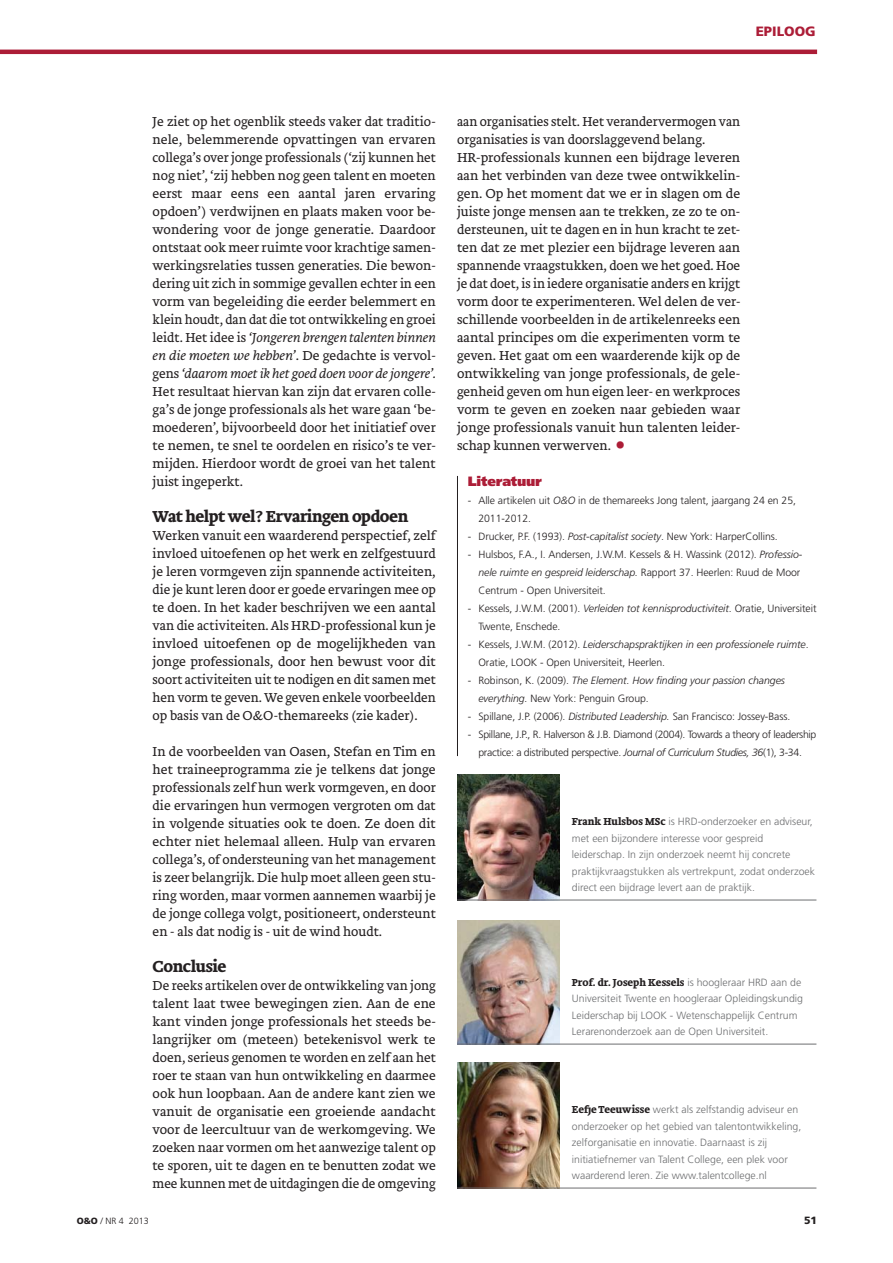
<style>
.page{position:relative;width:893px;height:1263px;background:#fff}
.page>*{position:absolute;margin:0;border:0;box-sizing:border-box;transform-origin:0 0}
.t1{font:31.5px "Brioni Text Std";color:#ac1d37}
.t2{font:700 16.5px "Brioni Text Std";letter-spacing:-.025em;color:#231f20}
.t3{font:300 13.5px/18px "Brioni Text Std";color:#231f20;text-align:justify}
.t4{font:900 13.5px "Frutiger LT Std";letter-spacing:-.01em;color:#ac1d37}
.t5{font:900 13.5px "Frutiger LT Std";color:#ac1d37}
.t6{font:300 10.5px/18px "Frutiger LT Std";letter-spacing:-.005em;color:#231f20}
.t7{font:300 10.5px/16.5px "Frutiger LT Std";color:#6d6e70}
.t8{font:300 10.5px/18px "Frutiger LT Std";letter-spacing:-.025em;color:#231f20;text-align:center}
.t9{font:italic 300 10.5px/18px "Frutiger LT Std";letter-spacing:-.005em;color:#231f20}
.t10{font:700 10.5px "Brioni Text Std";color:#231f20}
.t11{font:900 10.5px "Frutiger LT Std";color:#231f20}
.t12{font:300 9px "Frutiger LT Std";color:#231f20}
.s1{font-style:italic}
.s2{font-style:normal}
.s3{font-family:"Brioni Text Std";font-weight:700;color:#231f20}
.s4{font-family:"Frutiger LT Std";font-weight:300;color:#6d6e70}
.s5{font-weight:900}
</style>
<div class="page">
<hr style="left:0;top:50px;width:817px;height:4px;background:#ac1d37">
<img style="left:457px;top:774px;width:102px;height:126px">
<img style="left:457px;top:921px;width:102px;height:123px">
<img style="left:457px;top:1062px;width:102px;height:126px">
<hr style="left:457px;top:900px;width:359px;height:1px;background:#6d6e70">
<hr style="left:457px;top:1044px;width:359px;height:1px;background:#6d6e70">
<hr style="left:457px;top:1188px;width:359px;height:1px;background:#6d6e70">
<hr style="left:457px;top:476px;width:1px;height:280px;background:#231f20">
<p class="t5" style="left:756px;top:26px;width:62px">EPILOOG</p>
<p class="t3" style="left:153px;top:114px;width:285px">Je ziet op het ogenblik steeds vaker dat traditio&shy;nele, belemmerende opvattingen van ervaren collega’s over jonge professionals (‘zij kunnen het nog niet’, ‘zij hebben nog geen talent en moeten eerst maar eens een aantal jaren ervaring opdoen’) verdwijnen en plaats maken voor be&shy;wondering voor de jonge generatie. Daardoor ontstaat ook meer ruimte voor krachtige samen&shy;werkingsrelaties tussen generaties. Die bewon&shy;dering uit zich in sommige gevallen echter in een vorm van begeleiding die eerder belemmert en klein houdt, dan dat die tot ontwikkeling en groei leidt. Het idee is <span class="s1">‘Jongeren brengen talenten binnen en die moeten we hebben’</span>. De gedachte is vervol&shy;gens <span class="s1">‘daarom moet ik het goed doen voor de jongere’.<br></span>Het resultaat hiervan kan zijn dat ervaren colle&shy;ga’s de jonge professionals als het ware gaan ‘be&shy;moederen’, bijvoorbeeld door het initiatief over te nemen, te snel te oordelen en risico’s te ver&shy;mijden. Hierdoor wordt de groei van het talent juist ingeperkt.</p>
<p class="t2" style="left:153px;top:510px;width:257px">Wat helpt wel? Ervaringen opdoen</p>
<p class="t3" style="left:153px;top:528px;width:285px">Werken vanuit een waarderend perspectief, zelf invloed uitoefenen op het werk en zelfgestuurd je leren vormgeven zijn spannende activiteiten, die je kunt leren door er goede ervaringen mee op te doen. In het kader beschrijven we een aantal van die activiteiten. Als HRD-professional kun je invloed uitoefenen op de mogelijkheden van jonge professionals, door hen bewust voor dit soort activiteiten uit te nodigen en dit samen met hen vorm te geven. We geven enkele voorbeelden op basis van de O&amp;O-themareeks (zie kader).</p>
<p class="t3" style="left:153px;top:744px;width:285px">In de voorbeelden van Oasen, Stefan en Tim en het traineeprogramma zie je telkens dat jonge professionals zelf hun werk vormgeven, en door die ervaringen hun vermogen vergroten om dat in volgende situaties ook te doen. Ze doen dit echter niet helemaal alleen. Hulp van ervaren collega’s, of ondersteuning van het management is zeer belangrijk. Die hulp moet alleen geen stu&shy;ring worden, maar vormen aannemen waarbij je de jonge collega volgt, positioneert, ondersteunt en - als dat nodig is - uit de wind houdt.</p>
<p class="t2" style="left:153px;top:960px;width:75px">Conclusie</p>
<p class="t3" style="left:153px;top:978px;width:285px">De reeks artikelen over de ontwikkeling van jong talent laat twee bewegingen zien. Aan de ene kant vinden jonge professionals het steeds be&shy;langrijker om (meteen) betekenisvol werk te doen, serieus genomen te worden en zelf aan het roer te staan van hun ontwikkeling en daarmee ook hun loopbaan. Aan de andere kant zien we vanuit de organisatie een groeiende aandacht voor de leercultuur van de werkomgeving. We zoeken naar vormen om het aanwezige talent op te sporen, uit te dagen en te benutten zodat we mee kunnen met de uitdagingen die de omgeving</p>
<p class="t3" style="left:457px;top:114px;width:285px;text-align:left">aan organisaties stelt. Het verandervermogen van organisaties is van doorslaggevend belang.<br>HR-professionals kunnen een bijdrage leveren aan het verbinden van deze twee ontwikkelin&shy;gen. Op het moment dat we er in slagen om de juiste jonge mensen aan te trekken, ze zo te on&shy;dersteunen, uit te dagen en in hun kracht te zet&shy;ten dat ze met plezier een bijdrage leveren aan spannende vraagstukken, doen we het goed. Hoe je dat doet, is in iedere organisatie anders en krijgt vorm door te experimenteren. Wel delen de ver&shy;schillende voorbeelden in de artikelenreeks een aantal principes om die experimenten vorm te geven. Het gaat om een waarderende kijk op de ontwikkeling van jonge professionals, de gele&shy;genheid geven om hun eigen leer- en werkproces vorm te geven en zoeken naar gebieden waar jonge professionals vanuit hun talenten leider&shy;schap kunnen verwerven.</p>
<h1 class="t1" style="left:614px;top:424px;width:14px">•</h1>
<p class="t4" style="left:468px;top:476px;width:76px">Literatuur</p>
<p class="t6" style="left:478px;top:492px;width:319px;text-indent:-11px">- Alle artikelen uit <span class="s1">O&amp;O</span> in de themareeks Jong talent, jaargang 24 en 25,<br>2011-2012.</p>
<p class="t6" style="left:468px;top:528px;width:312px">- Drucker, P.F. (1993). <span class="s1">Post-capitalist society</span>. New York: HarperCollins.</p>
<p class="t6" style="left:478px;top:546px;width:325px;text-indent:-11px">- Hulsbos, F.A., I. Andersen, J.W.M. Kessels &amp; H. Wassink (2012). <span class="s1">Professio&shy;nele ruimte en gespreid leiderschap.</span> Rapport 37. Heerlen: Ruud de Moor<br>Centrum - Open Universiteit.</p>
<p class="t6" style="left:478px;top:600px;width:340px;text-indent:-11px">- Kessels, J.W.M. (2001). <span class="s1">Verleiden tot kennisproductiviteit</span>. Oratie, Universiteit<br>Twente, Enschede.</p>
<p class="t6" style="left:478px;top:636px;width:332px;text-indent:-11px">- Kessels, J.W.M. (2012). <span class="s1">Leiderschapspraktijken in een professionele ruimte</span>.<br>Oratie, LOOK - Open Universiteit, Heerlen.</p>
<p class="t9" style="left:478px;top:672px;width:308px;text-indent:-11px"><span class="s2">- Robinson, K. (2009).</span> The Element. How finding your passion changes everything. <span class="s2">New York: Penguin Group.</span></p>
<p class="t6" style="left:468px;top:708px;width:324px">- Spillane, J.P. (2006). <span class="s1">Distributed Leadership.</span> San Francisco: Jossey-Bass.</p>
<p class="t8" style="left:468px;top:726px;width:350px">- Spillane, J.P., R. Halverson &amp; J.B. Diamond (2004). Towards a theory of leadership practice: a distributed perspective. <span class="s1">Journal of Curriculum Studies, 36</span>(1), 3-34.</p>
<p class="t7" style="left:572px;top:814px;width:245px"><span class="s3">Frank Hulsbos MSc</span> is HRD-onderzoeker en adviseur, met een bijzondere interesse voor gespreid leiderschap. In zijn onderzoek neemt hij concrete praktijkvraagstukken als vertrekpunt, zodat onderzoek direct een bijdrage levert aan de praktijk.</p>
<p class="t10" style="left:572px;top:978px;width:231px">Prof. dr. Joseph Kessels <span class="s4">is hoogleraar HRD aan de</span></p>
<p class="t7" style="left:572px;top:991px;width:233px">Universiteit Twente en hoogleraar Opleidingskundig<br>Leiderschap bij LOOK - Wetenschappelijk Centrum<br>Lerarenonderzoek aan de Open Universiteit.</p>
<p class="t7" style="left:572px;top:1102px;width:231px"><span class="s3">Eefje Teeuwisse</span> werkt als zelfstandig adviseur en onderzoeker op het gebied van talentontwikkeling, zelforganisatie en innovatie. Daarnaast is zij initiatiefnemer van Talent College, een plek voor waarderend leren. Zie www.talentcollege.nl</p>
<p class="t12" style="left:77px;top:1217px;width:74px"><span class="s5">O&amp;O</span> / NR 4 2013</p>
<p class="t11" style="left:804px;top:1216px;width:14px">51</p>
</div>
